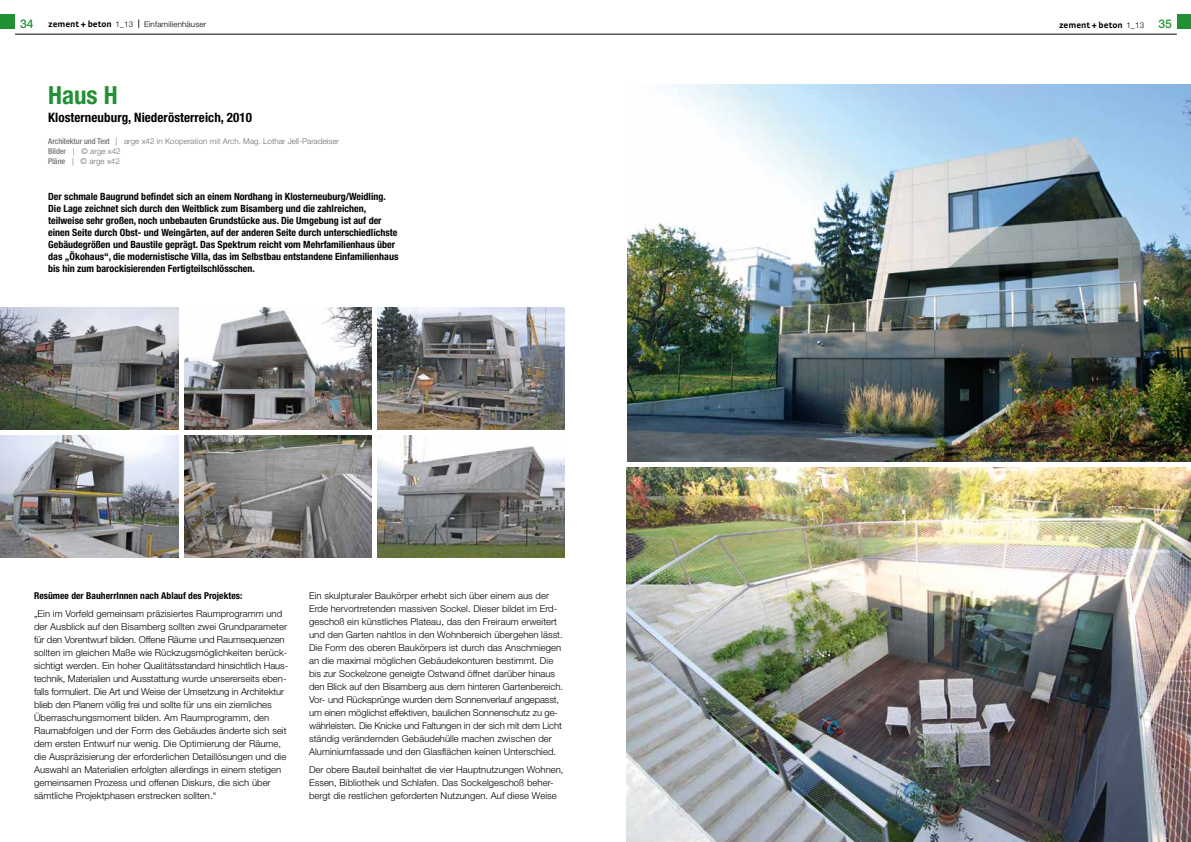
<style>
.page{position:relative;width:1191px;height:842px;background:#fff}
.page>*{position:absolute;margin:0;border:0;box-sizing:border-box;transform-origin:0 0}
.t1{font:700 condensed 25px "Helvetica Neue LT";color:#229133}
.t2{font:700 condensed 13px "Helvetica Neue LT";letter-spacing:.005em;color:#000}
.t3{font:500 12px "Helvetica Neue LT";color:#229133}
.t4{font:700 condensed 10px/12px "Helvetica Neue LT";color:#000}
.t5{font:300 9.5px/13px "Helvetica Neue LT";letter-spacing:.005em;color:#000}
.t6{font:700 condensed 9.5px "Helvetica Neue LT";letter-spacing:.005em;color:#000}
.t7{font:700 9px "Strada";color:#000}
.t8{font:300 8px/10px "Helvetica Neue LT";letter-spacing:.005em;color:#6f6f6e}
.t9{font:300 8px "Helvetica Neue LT";letter-spacing:.02em;color:#000}
.s1{font-family:"Helvetica Neue LT";font-weight:300;font-size:8px}
.s2{font-family:"Helvetica Neue LT";font-weight:500;font-size:12px;color:#229133}
.s3{font-weight:500;font-stretch:condensed}
</style>
<div class="page">
<div style="left:0;top:14px;width:15px;height:14px;background:#229133"></div>
<div style="left:1176px;top:14px;width:15px;height:14px;background:#229133"></div>
<hr style="left:15px;top:34px;width:1161px;height:1px;background:#000">
<img style="left:0;top:308px;width:179px;height:121px">
<img style="left:0;top:435px;width:179px;height:122px">
<img style="left:184px;top:308px;width:187px;height:121px">
<img style="left:184px;top:435px;width:187px;height:122px">
<img style="left:377px;top:435px;width:187px;height:122px">
<img style="left:377px;top:308px;width:187px;height:121px">
<img style="left:627px;top:85px;width:564px;height:376px">
<img style="left:626px;top:468px;width:565px;height:374px">
<p class="t3" style="left:20px;top:17px;width:15px">34</p>
<p class="t9" style="left:138px;top:20px;width:70px"><sup>|</sup> Einfamilienhäuser</p>
<p class="t7" style="left:1059px;top:20px;width:114px">zement + beton <span class="s1">1_13</span> <span class="s2">35</span></p>
<p class="t7" style="left:48px;top:19px;width:87px">zement + beton <span class="s1">1_13</span></p>
<h1 class="t1" style="left:48px;top:80px;width:71px">Haus H</h1>
<h2 class="t2" style="left:48px;top:110px;width:205px">Klosterneuburg, Niederösterreich, 2010</h2>
<p class="t8" style="left:48px;top:136px;width:292px"><span class="s3">Architektur und Text</span> | arge x42 in Kooperation mit Arch. Mag. Lothar Jell-Paradeiser<br><span class="s3">Bilder</span> | © arge x42<br><span class="s3">Pläne</span> | © arge x42</p>
<p class="t4" style="left:48px;top:191px;width:352px">Der schmale Baugrund befindet sich an einem Nordhang in Klosterneuburg/Weidling.<br>Die Lage zeichnet sich durch den Weitblick zum Bisamberg und die zahlreichen, teilweise sehr großen, noch unbebauten Grundstücke aus. Die Umgebung ist auf der einen Seite durch Obst- und Weingärten, auf der anderen Seite durch unterschiedlichste Gebäudegrößen und Baustile geprägt. Das Spektrum reicht vom Mehrfamilienhaus über das „Ökohaus“, die modernistische Villa, das im Selbstbau entstandene Einfamilienhaus bis hin zum barockisierenden Fertigteilschlösschen.</p>
<p class="t6" style="left:34px;top:590px;width:210px">Resümee der BauherrInnen nach Ablauf des Projektes:</p>
<p class="t5" style="left:34px;top:607px;width:256px">„Ein im Vorfeld gemeinsam präzisiertes Raumprogramm und der Ausblick auf den Bisamberg sollten zwei Grundparameter für den Vorentwurf bilden. Offene Räume und Raumsequenzen sollten im gleichen Maße wie Rückzugsmöglichkeiten berück&shy;sichtigt werden. Ein hoher Qualitätsstandard hinsichtlich Haus&shy;technik, Materialien und Ausstattung wurde unsererseits eben&shy;falls formuliert. Die Art und Weise der Umsetzung in Architektur blieb den Planern völlig frei und sollte für uns ein ziemliches Überraschungsmoment bilden. Am Raumprogramm, den Raumabfolgen und der Form des Gebäudes änderte sich seit dem ersten Entwurf nur wenig. Die Optimierung der Räume, die Auspräzisierung der erforderlichen Detaillösungen und die Auswahl an Materialien erfolgten allerdings in einem stetigen gemeinsamen Prozess und offenen Diskurs, die sich über sämtliche Projektphasen erstrecken sollten.“</p>
<p class="t5" style="left:309px;top:589px;width:256px">Ein skulpturaler Baukörper erhebt sich über einem aus der Erde hervortretenden massiven Sockel. Dieser bildet im Erd&shy;geschoß ein künstliches Plateau, das den Freiraum erweitert und den Garten nahtlos in den Wohnbereich übergehen lässt.<br>Die Form des oberen Baukörpers ist durch das Anschmiegen an die maximal möglichen Gebäudekonturen bestimmt. Die bis zur Sockelzone geneigte Ostwand öffnet darüber hinaus den Blick auf den Bisamberg aus dem hinteren Gartenbereich.<br>Vor- und Rücksprünge wurden dem Sonnenverlauf angepasst, um einen möglichst effektiven, baulichen Sonnenschutz zu ge&shy;währleisten. Die Knicke und Faltungen in der sich mit dem Licht ständig verändernden Gebäudehülle machen zwischen der Aluminiumfassade und den Glasflächen keinen Unterschied.</p>
<p class="t5" style="left:309px;top:763px;width:256px">Der obere Bauteil beinhaltet die vier Hauptnutzungen Wohnen,<br>Essen, Bibliothek und Schlafen. Das Sockelgeschoß beher&shy;bergt die restlichen geforderten Nutzungen. Auf diese Weise</p>
</div>
